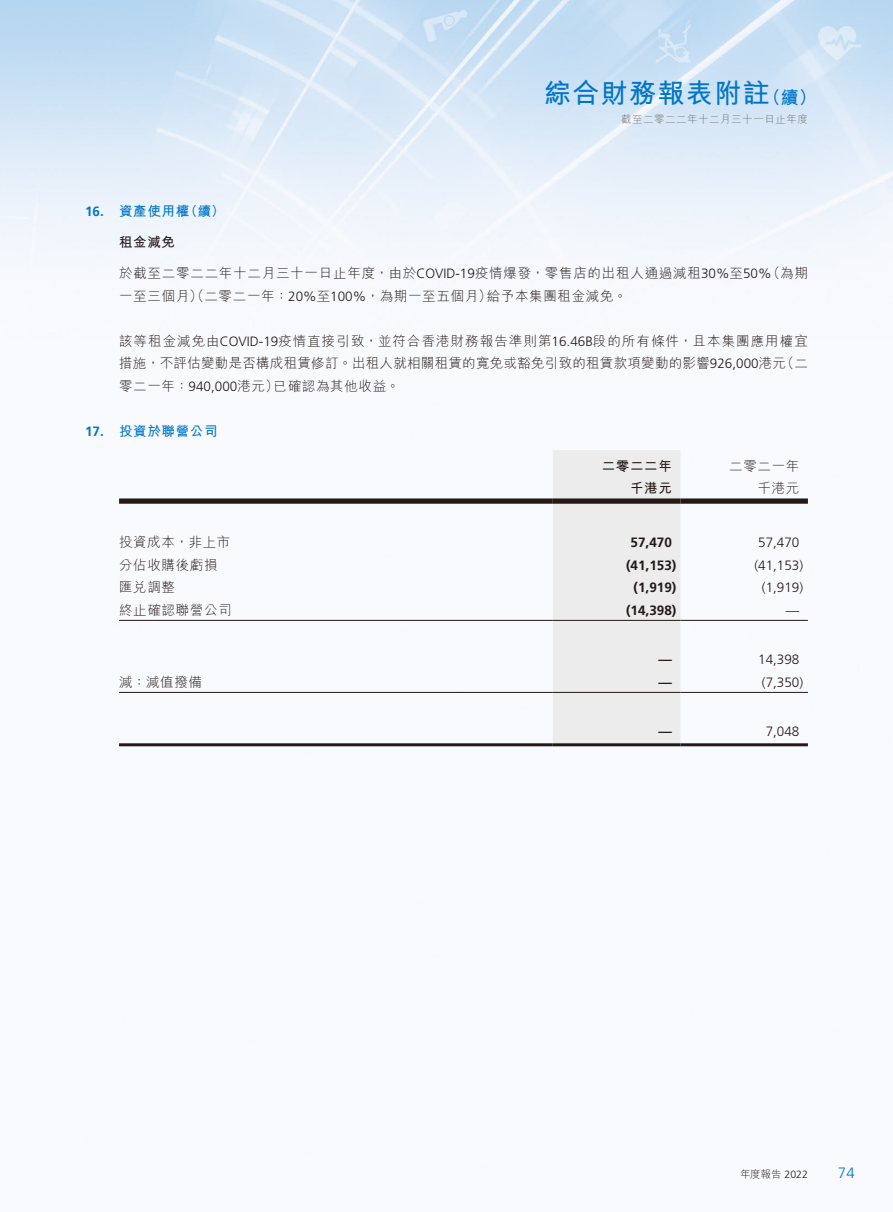
<style>
.page{position:relative;width:893px;height:1212px;background:#fff}
.page>*{position:absolute;margin:0;border:0;box-sizing:border-box;transform-origin:0 0}
.t1{font:700 27px "M Hei HK";letter-spacing:.05em;color:#0076c8}
.t2{font:700 18px "M Hei HK";color:#0076c8}
.t3{font:300 15px "Frutiger LT Std";color:#0076c8}
.t4{font:300 13.5px/22.5px "M Hei HK";letter-spacing:.05em;color:#231916}
.t5{font:300 13.5px/22.5px "M Hei HK";letter-spacing:.02em;color:#231916}
.t6{font:300 13.5px/22.5px "M Hei HK";letter-spacing:.075em;color:#231916;text-align:right}
.t7{font:300 13.5px "Frutiger LT Std";color:#231916}
.t8{font:700 13.5px "Frutiger LT Std";color:#231916}
.t9{font:700 13.5px "M Hei HK";letter-spacing:.05em;color:#0076c8}
.t10{font:700 13.5px "M Hei HK";letter-spacing:.05em;color:#231916}
.t11{font:700 13.5px "Frutiger LT Std";color:#0076c8}
.t12{font:300 10.5px "M Hei HK";letter-spacing:.05em;color:#727272}
.t13{font:300 10.5px "M Hei HK";color:#231916}
.s1{font-family:"Frutiger LT Std"}
</style>
<div class="page">
<img style="left:0;top:0;width:893px;height:747px">
<div style="left:553px;top:450px;width:127px;height:293px;background:#ececec"></div>
<div style="left:119px;top:498px;width:434px;height:6px;background:#231916"></div>
<div style="left:553px;top:498px;width:127px;height:6px;background:#231916"></div>
<div style="left:680px;top:498px;width:128px;height:6px;background:#231916"></div>
<hr style="left:119px;top:620px;width:434px;height:1px;background:#231916">
<hr style="left:553px;top:620px;width:127px;height:1px;background:#231916">
<hr style="left:680px;top:620px;width:128px;height:1px;background:#231916">
<hr style="left:119px;top:692px;width:434px;height:1px;background:#231916">
<hr style="left:553px;top:692px;width:127px;height:1px;background:#231916">
<hr style="left:680px;top:692px;width:128px;height:1px;background:#231916">
<hr style="left:119px;top:743px;width:434px;height:3px;background:#231916">
<hr style="left:553px;top:743px;width:127px;height:3px;background:#231916">
<hr style="left:680px;top:743px;width:128px;height:3px;background:#231916">
<h1 class="t1" style="left:544px;top:73px;width:227px">綜合財務報表附註</h1>
<h2 class="t2" style="left:763px;top:84px;width:56px">（續(</h2>
<p class="t12" style="left:621px;top:114px;width:188px">截至二零二二年十二月三十一日止年度</p>
<p class="t11" style="left:85px;top:204px;width:20px">16.</p>
<p class="t11" style="left:85px;top:423px;width:20px">17.</p>
<p class="t9" style="left:119px;top:201px;width:72px">資產使用權</p>
<p class="t9" style="left:184px;top:201px;width:42px">（續(</p>
<p class="t10" style="left:119px;top:232px;width:58px">租金減免</p>
<p class="t4" style="left:487px;top:262px;width:286px;text-indent:-368px">於截至二零二二年十二月三十一日止年度，由於<span class="s1">COVID-19</span>疫情爆發，零售店的出租人通過減租<span class="s1">30%</span>至<span class="s1">50%</span>給予本集團租金減免。</p>
<p class="t4" style="left:767px;top:262px;width:43px">（為期</p>
<p class="t4" style="left:119px;top:284px;width:374px">一至三個月）（二零二一年：<span class="s1">20%</span>至<span class="s1">100%</span>，為期一至五個月）</p>
<p class="t6" style="left:119px;top:329px;width:690px">該等租金減免由<span class="s1">COVID-19</span>疫情直接引致，並符合香港財務報告準則第<span class="s1">16.46B</span>段的所有條件，且本集團應用權宜（二</p>
<p class="t5" style="left:273px;top:352px;width:514px;text-indent:-154px">措施，不評估變動是否構成租賃修訂。出租人就相關租賃的寬免或豁免引致的租賃款項變動的影響<span class="s1">926,000</span>港元已確認為其他收益。</p>
<p class="t4" style="left:119px;top:374px;width:161px">零二一年：<span class="s1">940,000</span>港元）</p>
<p class="t9" style="left:119px;top:421px;width:100px">投資於聯營公司</p>
<p class="t10" style="left:602px;top:456px;width:72px">二零二二年</p>
<p class="t4" style="left:729px;top:455px;width:72px">二零二一年</p>
<p class="t10" style="left:630px;top:479px;width:43px">千港元</p>
<p class="t4" style="left:758px;top:477px;width:43px">千港元</p>
<p class="t4" style="left:119px;top:531px;width:113px">投資成本，非上市</p>
<p class="t8" style="left:631px;top:534px;width:43px">57,470</p>
<p class="t7" style="left:758px;top:535px;width:43px">57,470</p>
<p class="t4" style="left:119px;top:553px;width:100px">分佔收購後虧損</p>
<p class="t8" style="left:626px;top:557px;width:52px">)41,153(</p>
<p class="t7" style="left:754px;top:557px;width:50px">)41,153(</p>
<p class="t4" style="left:119px;top:576px;width:58px">匯兌調整</p>
<p class="t8" style="left:634px;top:579px;width:44px">)1,919(</p>
<p class="t7" style="left:762px;top:580px;width:43px">)1,919(</p>
<p class="t4" style="left:119px;top:598px;width:114px">終止確認聯營公司</p>
<p class="t8" style="left:626px;top:602px;width:52px">)14,398(</p>
<p class="t7" style="left:786px;top:602px;width:15px">—</p>
<p class="t8" style="left:658px;top:651px;width:15px">—</p>
<p class="t7" style="left:758px;top:652px;width:43px">14,398</p>
<p class="t4" style="left:119px;top:670px;width:85px">減：減值撥備</p>
<p class="t8" style="left:658px;top:674px;width:15px">—</p>
<p class="t7" style="left:762px;top:674px;width:43px">)7,350(</p>
<p class="t8" style="left:658px;top:723px;width:15px">—</p>
<p class="t7" style="left:766px;top:724px;width:35px">7,048</p>
<p class="t13" style="left:740px;top:1169px;width:69px">年度報告 <span class="s1">2022</span></p>
<p class="t3" style="left:838px;top:1164px;width:18px">74</p>
</div>
